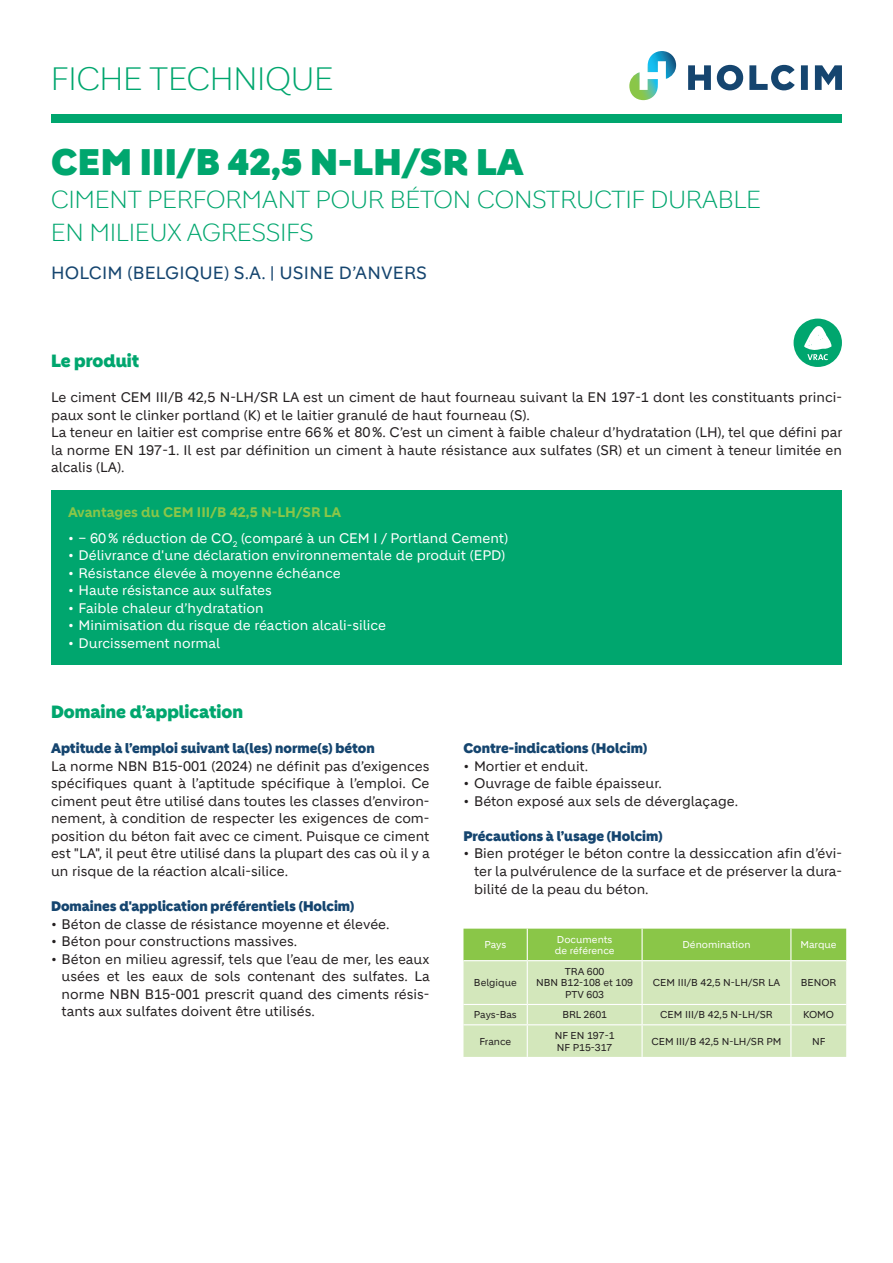
<style>
.page{position:relative;width:893px;height:1263px;background:#fff}
.page>*{position:absolute;margin:0;border:0;box-sizing:border-box;transform-origin:0 0}
.t1{font:900 36px "Holcim Headline";letter-spacing:.01em;color:#00a66e}
.t2{font:300 31.5px "Holcim Headline";letter-spacing:.01em;color:#00a66e}
.t3{font:300 24px/33px "Holcim Headline";letter-spacing:.01em;color:#00a66e}
.t4{font:17.25px "Holcim";letter-spacing:.01em;color:#15456f}
.t5{font:900 17.25px "Holcim Headline";color:#00a66e}
.t6{font:13.5px/17.5px "Holcim";color:#231f20;text-align:justify}
.t7{font:13.5px "Holcim";color:#fff}
.t8{font:900 13.5px "Holcim Headline";color:#15456f}
.t9{font:700 13.5px "Holcim";color:#8ac648}
.t10{font:9.75px/11.7px "Holcim";color:#231f20;text-align:center}
.t11{font:9.75px/11.7px "Holcim";color:#fff}
</style>
<div class="page">
<div style="left:794px;top:319px;width:48px;height:48px;background:#00a66e;border-radius:50%"></div>
<svg style="left:804px;top:326px;width:28px;height:34px"></svg>
<svg style="left:688px;top:65px;width:154px;height:25px"></svg>
<svg style="left:629px;top:51px;width:47px;height:49px"></svg>
<div style="left:51px;top:114px;width:791px;height:9px;background:#00a66e"></div>
<div style="left:51px;top:490px;width:791px;height:174px;background:#00a66e"></div>
<svg style="left:463px;top:929px;width:383px;height:128px;background:#c2dfa1"></svg>
<hr style="left:463px;top:1024px;width:64px;height:1px;background:#fff">
<hr style="left:527px;top:1024px;width:115px;height:1px;background:#fff">
<hr style="left:527px;top:1025px;width:1px;height:32px;background:#fff">
<hr style="left:642px;top:1024px;width:149px;height:1px;background:#fff">
<hr style="left:641px;top:1025px;width:2px;height:32px;background:#fff">
<hr style="left:791px;top:1024px;width:55px;height:1px;background:#fff">
<hr style="left:790px;top:1025px;width:1px;height:32px;background:#fff">
<h2 class="t2" style="left:51px;top:61px;width:284px">FICHE TECHNIQUE</h2>
<h1 class="t1" style="left:51px;top:141px;width:474px">CEM III/B 42,5 N-LH/SR LA</h1>
<h3 class="t3" style="left:51px;top:183px;width:711px">CIMENT PERFORMANT POUR BÉTON CONSTRUCTIF DURABLE<br>EN MILIEUX AGRESSIFS</h3>
<p class="t4" style="left:51px;top:263px;width:377px">HOLCIM (BELGIQUE) S.A. | USINE D’ANVERS</p>
<p class="t5" style="left:51px;top:351px;width:90px">Le produit</p>
<p class="t6" style="left:51px;top:388px;width:793px;text-align:left">Le ciment CEM III/B 42,5 N-LH/SR LA est un ciment de haut fourneau suivant la EN 197-1 dont les constituants princi&shy;paux sont le clinker portland (K) et le laitier granulé de haut fourneau (S).<br>La teneur en laitier est comprise entre 66% et 80%. C’est un ciment à faible chaleur d’hydratation (LH), tel que défini par la norme EN 197-1. Il est par définition un ciment à haute résistance aux sulfates (SR) et un ciment à teneur limitée en alcalis (LA).</p>
<p class="t9" style="left:68px;top:504px;width:275px">Avantages du CEM III/B 42,5 N-LH/SR LA</p>
<p class="t7" style="left:68px;top:530px;width:442px">• – 60% réduction de CO<sub>2</sub> (comparé à un CEM I / Portland Cement)</p>
<p class="t7" style="left:68px;top:548px;width:439px">• Délivrance d'une déclaration environnementale de produit (EPD)</p>
<p class="t7" style="left:68px;top:565px;width:274px">• Résistance élevée à moyenne échéance</p>
<p class="t7" style="left:68px;top:583px;width:205px">• Haute résistance aux sulfates</p>
<p class="t7" style="left:68px;top:600px;width:197px">• Faible chaleur d’hydratation</p>
<p class="t7" style="left:68px;top:618px;width:320px">• Minimisation du risque de réaction alcali-silice</p>
<p class="t7" style="left:68px;top:635px;width:154px">• Durcissement normal</p>
<p class="t5" style="left:51px;top:702px;width:194px">Domaine d’application</p>
<p class="t8" style="left:51px;top:740px;width:325px">Aptitude à l’emploi suivant la(les) norme(s) béton</p>
<p class="t6" style="left:51px;top:757px;width:380px">La norme NBN B15-001 (2024) ne définit pas d’exigences spécifiques quant à l’aptitude spécifique à l’emploi. Ce ciment peut être utilisé dans toutes les classes d’environ&shy;nement, à condition de respecter les exigences de com&shy;position du béton fait avec ce ciment. Puisque ce ciment est "LA", il peut être utilisé dans la plupart des cas où il y a un risque de la réaction alcali-silice.</p>
<p class="t8" style="left:51px;top:898px;width:305px">Domaines d'application préférentiels (Holcim)</p>
<p class="t6" style="left:51px;top:915px;width:340px">• Béton de classe de résistance moyenne et élevée.</p>
<p class="t6" style="left:51px;top:933px;width:248px">• Béton pour constructions massives.</p>
<p class="t6" style="left:62px;top:950px;width:370px;text-indent:-11px">• Béton en milieu agressif, tels que l’eau de mer, les eaux usées et les eaux de sols contenant des sulfates. La norme NBN B15-001 prescrit quand des ciments résis&shy;tants aux sulfates doivent être utilisés.</p>
<p class="t8" style="left:463px;top:740px;width:185px">Contre-indications (Holcim)</p>
<p class="t6" style="left:463px;top:757px;width:126px">• Mortier et enduit.</p>
<p class="t6" style="left:463px;top:775px;width:200px">• Ouvrage de faible épaisseur.</p>
<p class="t6" style="left:463px;top:792px;width:276px">• Béton exposé aux sels de déverglaçage.</p>
<p class="t8" style="left:463px;top:828px;width:201px">Précautions à l’usage (Holcim)</p>
<p class="t6" style="left:474px;top:845px;width:369px;text-indent:-11px">• Bien protéger le béton contre la dessiccation afin d’évi&shy;ter la pulvérulence de la surface et de préserver la dura&shy;bilité de la peau du béton.</p>
<p class="t11" style="left:484px;top:939px;width:23px">Pays</p>
<p class="t11" style="left:555px;top:933px;width:62px">Documents de référence</p>
<p class="t11" style="left:682px;top:939px;width:70px">Dénomination</p>
<p class="t11" style="left:800px;top:939px;width:38px">Marque</p>
<p class="t10" style="left:474px;top:977px;width:44px">Belgique</p>
<p class="t10" style="left:536px;top:965px;width:98px">TRA 600<br>NBN B12-108 et 109<br>PTV 603</p>
<p class="t10" style="left:653px;top:977px;width:129px">CEM III/B 42,5 N-LH/SR LA</p>
<p class="t10" style="left:801px;top:977px;width:37px">BENOR</p>
<p class="t10" style="left:474px;top:1009px;width:44px">Pays-Bas</p>
<p class="t10" style="left:562px;top:1009px;width:46px">BRL 2601</p>
<p class="t10" style="left:660px;top:1009px;width:114px">CEM III/B 42,5 N-LH/SR</p>
<p class="t10" style="left:803px;top:1009px;width:32px">KOMO</p>
<p class="t10" style="left:479px;top:1035px;width:33px">France</p>
<p class="t10" style="left:555px;top:1029px;width:61px;text-align:left">NF EN 197-1<br>NF P15-317</p>
<p class="t10" style="left:651px;top:1035px;width:132px">CEM III/B 42,5 N-LH/SR PM</p>
<p class="t10" style="left:812px;top:1035px;width:15px">NF</p>
</div>
